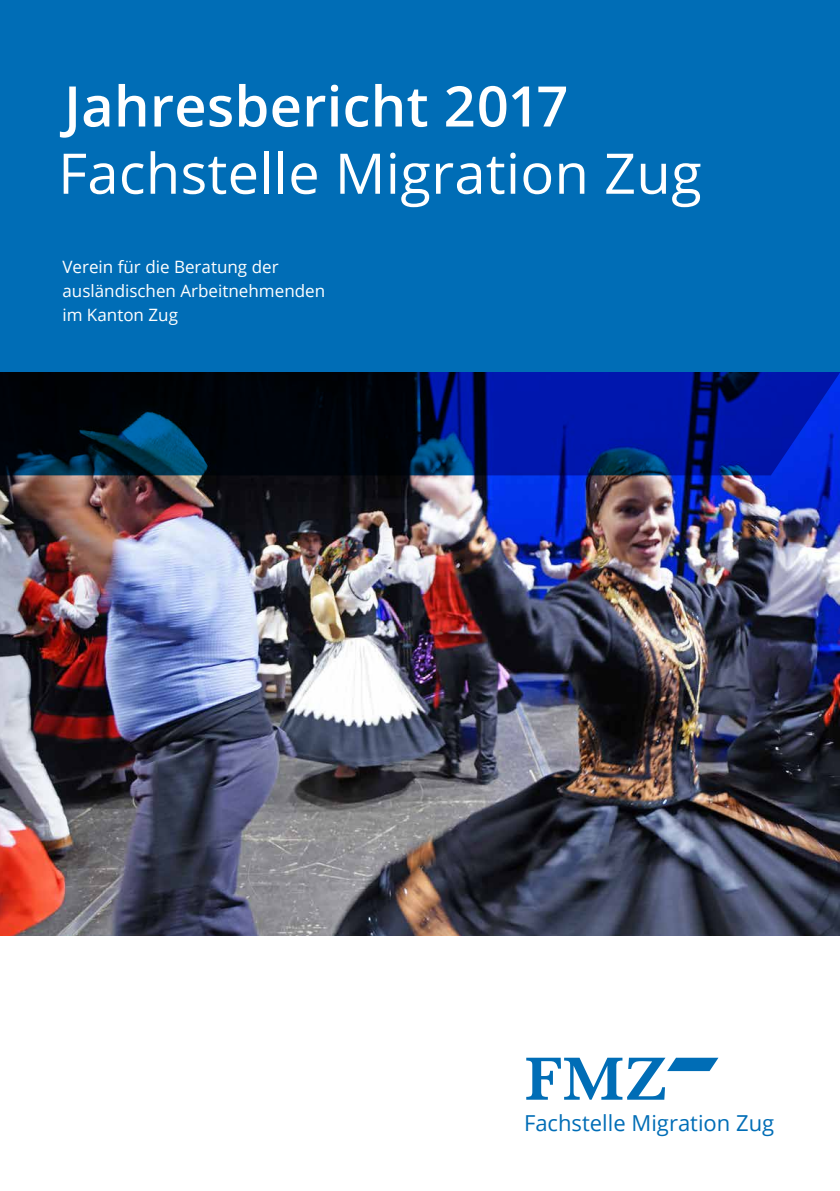
<style>
.page{position:relative;width:840px;height:1191px;background:#fff}
.page>*{position:absolute;margin:0;border:0;box-sizing:border-box;transform-origin:0 0}
.t1{font:56px "Open Sans";letter-spacing:.005em;color:#fff}
.t2{font:600 56px "Open Sans";letter-spacing:.005em;color:#fff}
.t3{font:22px "Open Sans";color:#006db6}
.t4{font:17px/24px "Open Sans";color:#fff}
</style>
<div class="page">
<img style="left:0;top:475px;width:839px;height:460px">
<svg style="left:0;top:0;width:839px;height:475px;background:#0059a1"></svg>
<svg style="left:526px;top:1057px;width:192px;height:42px"></svg>
<h1 class="t2" style="left:64px;top:68px;width:505px">Jahresbericht 2017</h1>
<h1 class="t1" style="left:58px;top:135px;width:644px">Fachstelle Migration Zug</h1>
<p class="t4" style="left:62px;top:254px;width:264px">Verein für die Beratung der ausländischen Arbeitnehmenden im Kanton Zug</p>
<p class="t3" style="left:523px;top:1108px;width:252px">Fachstelle Migration Zug</p>
</div>
